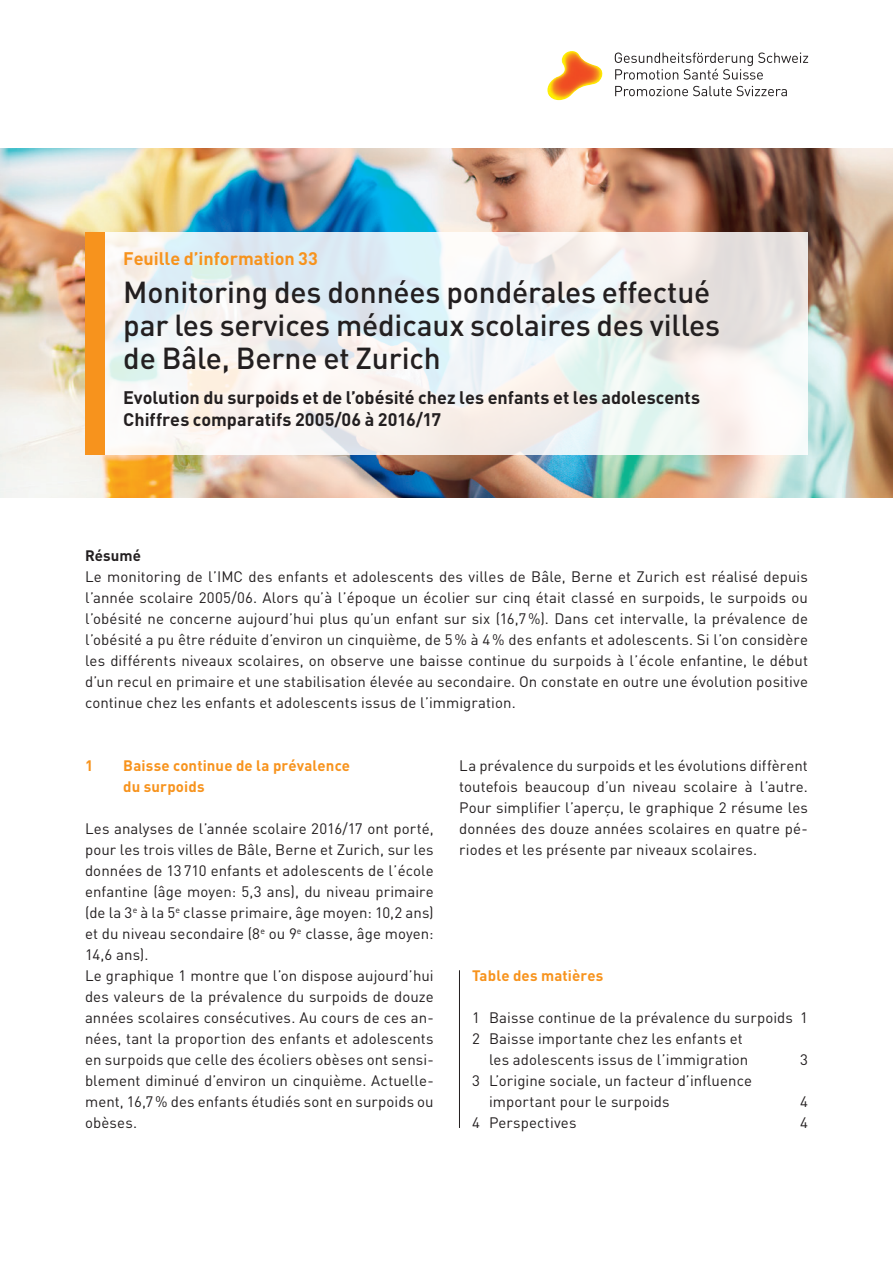
<style>
.page{position:relative;width:893px;height:1263px;background:#fff}
.page>*{position:absolute;margin:0;border:0;box-sizing:border-box;transform-origin:0 0}
.t1{font:500 30px/33px "DINOT";letter-spacing:-.005em;color:#231f20}
.t2{font:700 18px/22.5px "DINOT";color:#231f20}
.t3{font:700 18px "DINOT";color:#f7931d}
.t4{font:15px/21px "DINOT";letter-spacing:.005em;color:#231f20;text-align:justify}
.t5{font:700 15px/21px "DINOT";letter-spacing:.01em;color:#f7931d}
.t6{font:700 15px "DINOT";letter-spacing:.01em;color:#231f20}
</style>
<div class="page">
<img style="left:0;top:149px;width:893px;height:349px">
<svg style="left:104px;top:232px;width:704px;height:223px"></svg>
<div style="left:85px;top:232px;width:19px;height:223px;background:#f7931d"></div>
<img style="left:547px;top:51px;width:56px;height:49px">
<svg style="left:615px;top:53px;width:193px;height:27px"></svg>
<svg style="left:615px;top:86px;width:172px;height:10px"></svg>
<hr style="left:459px;top:970px;width:1px;height:158px;background:#231f20">
<p class="t3" style="left:123px;top:247px;width:196px">Feuille d’information 33</p>
<h1 class="t1" style="left:123px;top:274px;width:598px">Monitoring des données pondérales effectué par les services médicaux scolaires des villes de Bâle, Berne et Zurich</h1>
<p class="t2" style="left:123px;top:385px;width:578px">Evolution du surpoids et de l’obésité chez les enfants et les adolescents<br>Chiffres comparatifs 2005/06 à 2016/17</p>
<p class="t6" style="left:85px;top:545px;width:58px">Résumé</p>
<p class="t4" style="left:85px;top:565px;width:724px">Le monitoring de l’IMC des enfants et adolescents des villes de Bâle, Berne et Zurich est réalisé depuis l’année scolaire 2005/06. Alors qu’à l’époque un écolier sur cinq était classé en surpoids, le surpoids ou l’obésité ne concerne aujourd’hui plus qu’un enfant sur six (16,7%). Dans cet intervalle, la prévalence de l’obésité a pu être réduite d’environ un cinquième, de 5% à 4% des enfants et adolescents. Si l’on considère les différents niveaux scolaires, on observe une baisse continue du surpoids à l’école enfantine, le début d’un recul en primaire et une stabilisation élevée au secondaire. On constate en outre une évolution positive continue chez les enfants et adolescents issus de l’immigration.</p>
<p class="t5" style="left:85px;top:754px;width:10px">1</p>
<p class="t5" style="left:123px;top:754px;width:228px">Baisse continue de la prévalence du surpoids</p>
<p class="t4" style="left:85px;top:817px;width:350px;text-align:left">Les analyses de l’année scolaire 2016/17 ont porté, pour les trois villes de Bâle, Berne et Zurich, sur les données de 13710 enfants et adolescents de l’école enfantine (âge moyen: 5,3 ans), du niveau primaire (de la 3<sup>e</sup> à la 5<sup>e</sup> classe primaire, âge moyen: 10,2 ans) et du niveau secondaire (8<sup>e</sup> ou 9<sup>e</sup> classe, âge moyen:<br>14,6 ans).<br>Le graphique 1 montre que l’on dispose aujourd’hui des valeurs de la prévalence du surpoids de douze années scolaires consécutives. Au cours de ces an&shy;nées, tant la proportion des enfants et adolescents en surpoids que celle des écoliers obèses ont sensi&shy;blement diminué d’environ un cinquième. Actuelle&shy;ment, 16,7% des enfants étudiés sont en surpoids ou obèses.</p>
<p class="t4" style="left:459px;top:754px;width:350px">La prévalence du surpoids et les évolutions diffèrent toutefois beaucoup d’un niveau scolaire à l’autre.<br>Pour simplifier l’aperçu, le graphique 2 résume les données des douze années scolaires en quatre pé&shy;riodes et les présente par niveaux scolaires.</p>
<p class="t5" style="left:472px;top:964px;width:133px">Table des matières</p>
<p class="t4" style="left:472px;top:1006px;width:337px">1 Baisse continue de la prévalence du surpoids 1</p>
<p class="t4" style="left:472px;top:1027px;width:272px">2 Baisse importante chez les enfants et</p>
<p class="t4" style="left:489px;top:1048px;width:261px">les adolescents issus de l’immigration</p>
<p class="t4" style="left:800px;top:1048px;width:9px">3</p>
<p class="t4" style="left:489px;top:1069px;width:264px;text-indent:-17px">3 L’origine sociale, un facteur d’influence important pour le surpoids</p>
<p class="t4" style="left:800px;top:1090px;width:9px">4</p>
<p class="t4" style="left:472px;top:1111px;width:106px">4 Perspectives</p>
<p class="t4" style="left:800px;top:1111px;width:9px">4</p>
</div>
